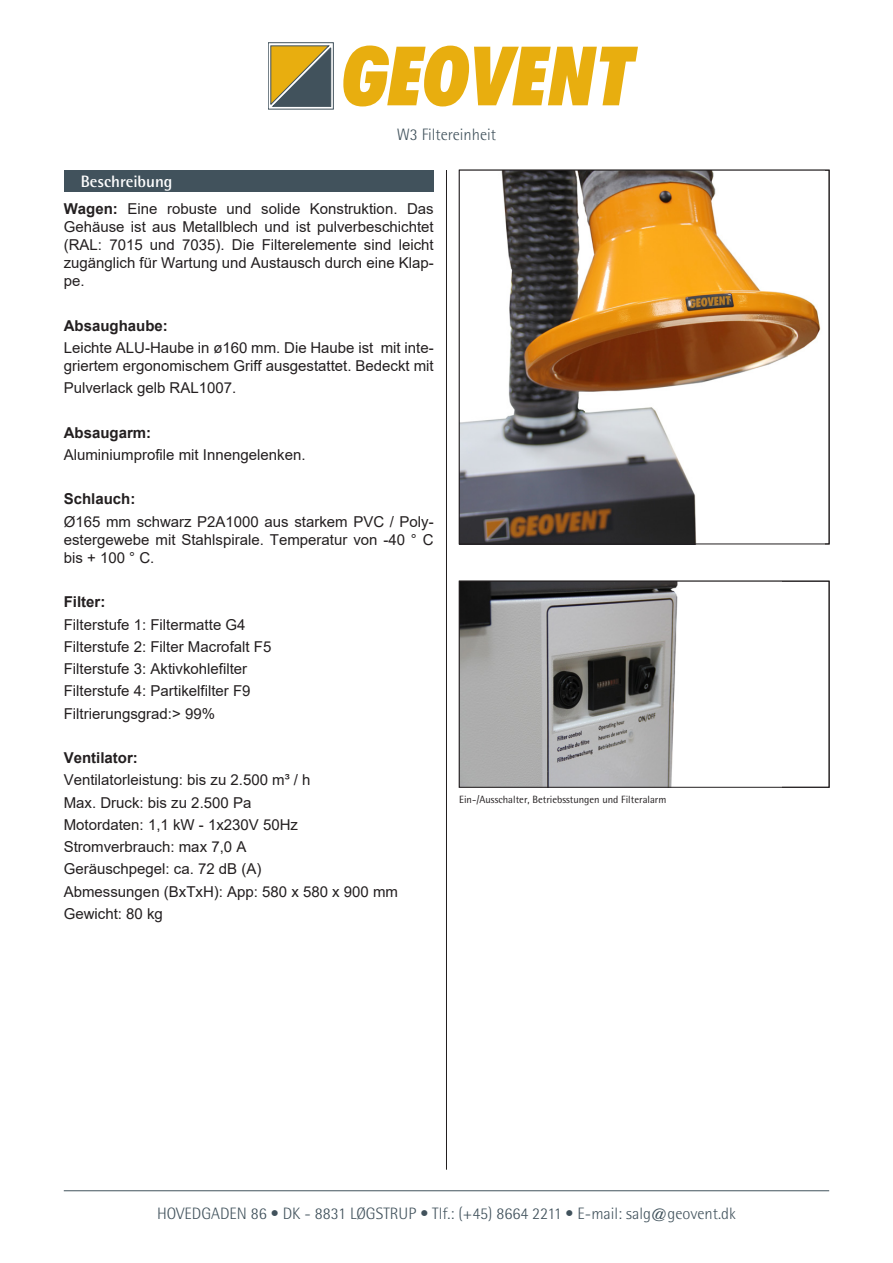
<style>
.page{position:relative;width:893px;height:1263px;background:#fff}
.page>*{position:absolute;margin:0;border:0;box-sizing:border-box;transform-origin:0 0}
.t1{font:300 16.5px "Rotis Semi Sans";color:#41525c}
._11pktFed{font:700 16.5px "Rotis Semi Sans";color:#fff}
._9pkt{font:15px/18px "Arial";color:#231f20;text-align:justify}
._9pkt-2{font:700 15px "Arial";color:#231f20}
._9pkt-3{font:10.5px "Rotis Semi Sans";color:#231f20}
.s1{font-weight:700}
</style>
<div class="page">
<div style="left:64px;top:170px;width:370px;height:22px;background:#41525c"></div>
<img style="left:461px;top:172px;width:360px;height:370px">
<img style="left:461px;top:583px;width:217px;height:202px">
<svg style="left:343px;top:46px;width:295px;height:60px"></svg>
<div style="left:268px;top:43px;width:66px;height:66px;border:1px solid #41525c"></div>
<svg style="left:270px;top:45px;width:61px;height:62px;background:#918243"></svg>
<hr style="left:64px;top:1190px;width:765px;height:1px;background:#41525c">
<hr style="left:446px;top:170px;width:1px;height:999px;background:#231f20">
<div style="left:459px;top:170px;width:370px;height:374px;border:1px solid #231f20"></div>
<div style="left:459px;top:581px;width:370px;height:206px;border:1px solid #231f20"></div>
<p class="_11pktFed" style="left:81px;top:171px;width:93px">Beschreibung</p>
<p class="t1" style="left:397px;top:125px;width:101px">W3 Filtereinheit</p>
<p class="_9pkt" style="left:64px;top:200px;width:371px"><span class="s1">Wagen:</span> Eine robuste und solide Konstruktion. Das Gehäuse ist aus Metallblech und ist pulverbeschichtet (RAL: 7015 und 7035). Die Filterelemente sind leicht zugänglich für Wartung und Austausch durch eine Klap&shy;pe.</p>
<p class="_9pkt-2" style="left:64px;top:315px;width:106px">Absaughaube:</p>
<p class="_9pkt" style="left:64px;top:339px;width:371px">Leichte ALU-Haube in ø160 mm. Die Haube ist mit inte&shy;griertem ergonomischem Griff ausgestattet. Bedeckt mit</p>
<p class="_9pkt" style="left:64px;top:379px;width:174px">Pulverlack gelb RAL1007.</p>
<p class="_9pkt-2" style="left:64px;top:422px;width:89px">Absaugarm:</p>
<p class="_9pkt" style="left:64px;top:446px;width:243px">Aluminiumprofile mit Innengelenken.</p>
<p class="_9pkt-2" style="left:64px;top:489px;width:73px">Schlauch:</p>
<p class="_9pkt" style="left:64px;top:512px;width:371px">Ø165 mm schwarz P2A1000 aus starkem PVC / Poly&shy;estergewebe mit Stahlspirale. Temperatur von -40 ° C bis + 100 ° C.</p>
<p class="_9pkt-2" style="left:64px;top:591px;width:43px">Filter:</p>
<p class="_9pkt" style="left:64px;top:615px;width:183px">Filterstufe 1: Filtermatte G4</p>
<p class="_9pkt" style="left:64px;top:637px;width:209px">Filterstufe 2: Filter Macrofalt F5</p>
<p class="_9pkt" style="left:64px;top:660px;width:185px">Filterstufe 3: Aktivkohlefilter</p>
<p class="_9pkt" style="left:64px;top:682px;width:188px">Filterstufe 4: Partikelfilter F9</p>
<p class="_9pkt" style="left:64px;top:704px;width:153px">Filtrierungsgrad:&gt; 99%</p>
<p class="_9pkt-2" style="left:64px;top:747px;width:76px">Ventilator:</p>
<p class="_9pkt" style="left:64px;top:771px;width:248px">Ventilatorleistung: bis zu 2.500 m³ / h</p>
<p class="_9pkt" style="left:64px;top:793px;width:189px">Max. Druck: bis zu 2.500 Pa</p>
<p class="_9pkt" style="left:64px;top:815px;width:236px">Motordaten: 1,1 kW - 1x230V 50Hz</p>
<p class="_9pkt" style="left:64px;top:838px;width:184px">Stromverbrauch: max 7,0 A</p>
<p class="_9pkt" style="left:64px;top:860px;width:199px">Geräuschpegel: ca. 72 dB (A)</p>
<p class="_9pkt" style="left:64px;top:882px;width:336px">Abmessungen (BxTxH): App: 580 x 580 x 900 mm</p>
<p class="_9pkt" style="left:64px;top:904px;width:101px">Gewicht: 80 kg</p>
<p class="_9pkt-3" style="left:459px;top:793px;width:209px">Ein-/Ausschalter, Betriebsstungen und Filteralarm</p>
<p class="t1" style="left:157px;top:1204px;width:580px">HOVEDGADEN 86 • DK - 8831 LØGSTRUP • Tlf.: (+45) 8664 2211 • E-mail: salg@geovent.dk</p>
</div>
